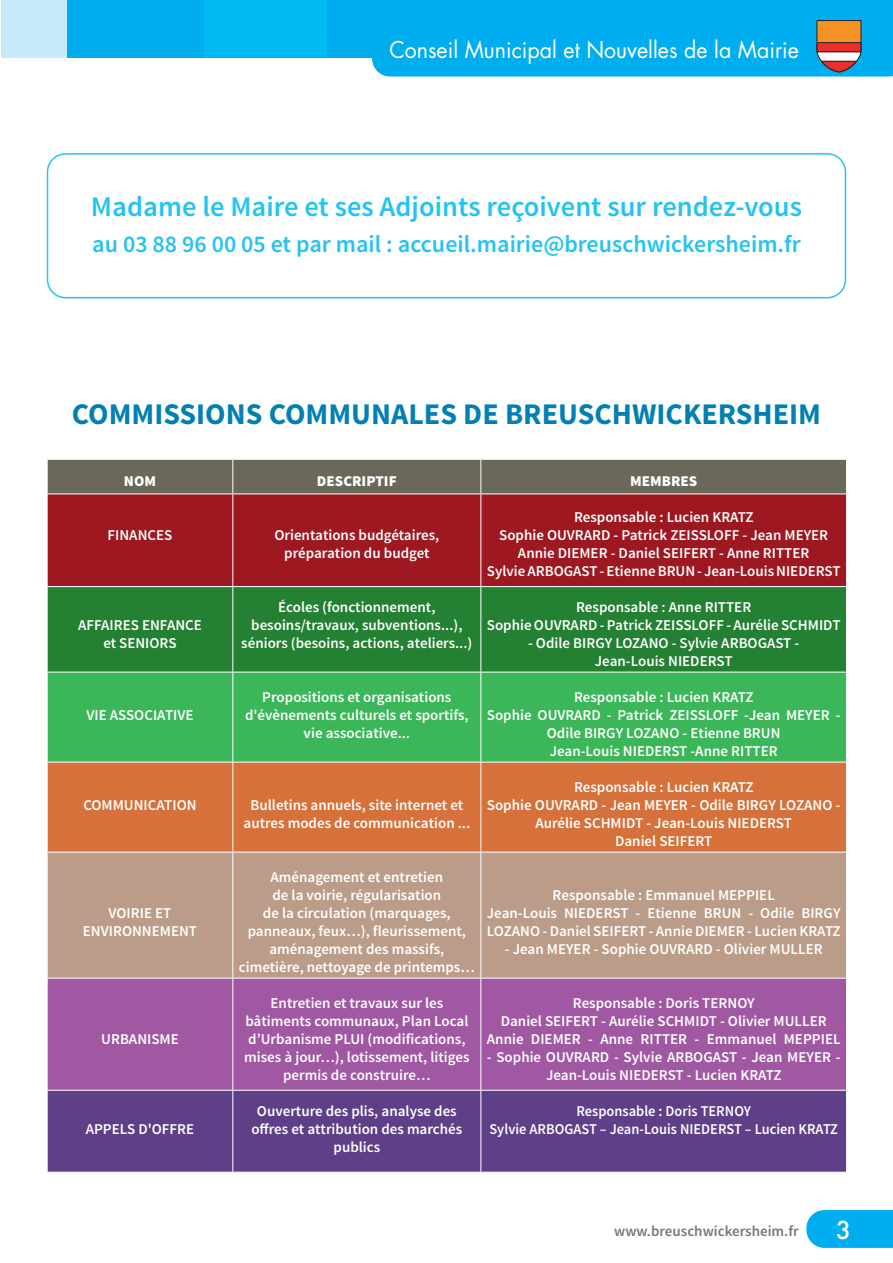
<style>
.page{position:relative;width:893px;height:1263px;background:#fff}
.page>*{position:absolute;margin:0;border:0;box-sizing:border-box;transform-origin:0 0}
.t1{font:700 30px "Source Sans Pro";color:#0380b3}
.t2{font:600 28.5px "Source Sans Pro";color:#25c3f1}
.t3{font:600 24px "Source Sans Pro";color:#25c3f1}
.t4{font:500 24px "Futura";color:#fff}
.t5{font:22.5px "Futura";color:#fff;scale:.95 1}
.t6{font:600 15px/18px "Source Sans Pro";color:#fff;text-align:center}
.t7{font:600 15px/18px "Source Sans Pro";color:#fff;text-align:center;scale:.96 1}
.t8{font:600 15px "Source Sans Pro";color:#767879}
.t9{font:900 15px "Source Sans Pro";color:#fff}
</style>
<div class="page">
<svg style="left:806px;top:1210px;width:87px;height:38px;background:#0db2ef"></svg>
<div style="left:1px;top:0;width:130px;height:58px;background:#c6eafa"></div>
<div style="left:67px;top:0;width:826px;height:58px;background:#00aeef"></div>
<div style="left:204px;top:0;width:122px;height:58px;background:#00baf1"></div>
<svg style="left:372px;top:20px;width:521px;height:57px"></svg>
<div style="left:47px;top:153px;width:799px;height:145px;border:2px solid #25c3f1;border-radius:18px"></div>
<div style="left:48px;top:460px;width:798px;height:34px;background:#69685a"></div>
<div style="left:48px;top:495px;width:798px;height:91px;background:#9e1821"></div>
<div style="left:48px;top:587px;width:798px;height:85px;background:#248033"></div>
<div style="left:48px;top:673px;width:798px;height:89px;background:#3bb658"></div>
<div style="left:48px;top:763px;width:798px;height:89px;background:#d6713b"></div>
<div style="left:48px;top:853px;width:798px;height:125px;background:#ba9c88"></div>
<div style="left:48px;top:979px;width:798px;height:111px;background:#a058a3"></div>
<div style="left:48px;top:1091px;width:798px;height:81px;background:#5e3f88"></div>
<hr style="left:232px;top:460px;width:1px;height:34px;background:#fff">
<hr style="left:480px;top:460px;width:1px;height:34px;background:#fff">
<hr style="left:232px;top:494px;width:1px;height:92px;background:#fff">
<hr style="left:480px;top:494px;width:1px;height:92px;background:#fff">
<hr style="left:232px;top:587px;width:1px;height:85px;background:#fff">
<hr style="left:480px;top:587px;width:1px;height:85px;background:#fff">
<hr style="left:232px;top:672px;width:1px;height:90px;background:#fff">
<hr style="left:480px;top:672px;width:1px;height:90px;background:#fff">
<hr style="left:232px;top:762px;width:1px;height:90px;background:#fff">
<hr style="left:480px;top:762px;width:1px;height:90px;background:#fff">
<hr style="left:232px;top:852px;width:1px;height:126px;background:#fff">
<hr style="left:480px;top:852px;width:1px;height:126px;background:#fff">
<hr style="left:232px;top:978px;width:1px;height:112px;background:#fff">
<hr style="left:480px;top:978px;width:1px;height:112px;background:#fff">
<hr style="left:232px;top:1090px;width:1px;height:82px;background:#fff">
<hr style="left:480px;top:1090px;width:1px;height:82px;background:#fff">
<h3 class="t5" style="left:389px;top:34px;width:432px">Conseil Municipal et Nouvelles de la Mairie</h3>
<h2 class="t2" style="left:91px;top:189px;width:713px">Madame le Maire et ses Adjoints reçoivent sur rendez-vous</h2>
<h3 class="t3" style="left:92px;top:229px;width:710px">au 03 88 96 00 05 et par mail : accueil.mairie@breuschwickersheim.fr</h3>
<h1 class="t1" style="left:72px;top:395px;width:751px">COMMISSIONS COMMUNALES DE BREUSCHWICKERSHEIM</h1>
<p class="t9" style="left:124px;top:471px;width:34px">NOM</p>
<p class="t9" style="left:317px;top:471px;width:81px">DESCRIPTIF</p>
<p class="t9" style="left:630px;top:471px;width:69px">MEMBRES</p>
<p class="t6" style="left:108px;top:526px;width:66px">FINANCES</p>
<p class="t6" style="left:274px;top:526px;width:166px">Orientations budgétaires, préparation du budget</p>
<p class="t6" style="left:487px;top:508px;width:355px">Responsable : Lucien KRATZ<br>Sophie OUVRARD - Patrick ZEISSLOFF - Jean MEYER Annie DIEMER - Daniel SEIFERT - Anne RITTER<br>Sylvie ARBOGAST - Etienne BRUN - Jean-Louis NIEDERST</p>
<p class="t6" style="left:78px;top:616px;width:125px">AFFAIRES ENFANCE et SENIORS</p>
<p class="t6" style="left:86px;top:706px;width:109px">VIE ASSOCIATIVE</p>
<p class="t6" style="left:241px;top:598px;width:233px">Écoles (fonctionnement, besoins/travaux, subventions...), séniors (besoins, actions, ateliers...)</p>
<p class="t6" style="left:487px;top:598px;width:355px">Responsable : Anne RITTER<br>Sophie OUVRARD - Patrick ZEISSLOFF - Aurélie SCHMIDT</p>
<p class="t6" style="left:528px;top:634px;width:273px">- Odile BIRGY LOZANO - Sylvie ARBOGAST -<br>Jean-Louis NIEDERST</p>
<p class="t6" style="left:245px;top:688px;width:225px">Propositions et organisations d'évènements culturels et sportifs, vie associative...</p>
<p class="t6" style="left:487px;top:688px;width:355px">Responsable : Lucien KRATZ<br>Sophie OUVRARD - Patrick ZEISSLOFF -Jean MEYER - Odile BIRGY LOZANO - Etienne BRUN<br>Jean-Louis NIEDERST -Anne RITTER</p>
<p class="t6" style="left:83px;top:796px;width:115px">COMMUNICATION</p>
<p class="t6" style="left:244px;top:796px;width:228px">Bulletins annuels, site internet et autres modes de communication ...</p>
<p class="t6" style="left:83px;top:904px;width:116px">VOIRIE ET<br>ENVIRONNEMENT</p>
<p class="t6" style="left:239px;top:868px;width:238px">Aménagement et entretien<br>de la voirie, régularisation<br>de la circulation (marquages, panneaux, feux…), fleurissement, aménagement des massifs, cimetière, nettoyage de printemps…</p>
<p class="t6" style="left:487px;top:778px;width:355px">Responsable : Lucien KRATZ<br>Sophie OUVRARD - Jean MEYER - Odile BIRGY LOZANO -<br>Aurélie SCHMIDT - Jean-Louis NIEDERST<br>Daniel SEIFERT</p>
<p class="t6" style="left:487px;top:886px;width:355px">Responsable : Emmanuel MEPPIEL<br>Jean-Louis NIEDERST - Etienne BRUN - Odile BIRGY<br>LOZANO - Daniel SEIFERT - Annie DIEMER - Lucien KRATZ</p>
<p class="t6" style="left:505px;top:940px;width:319px">- Jean MEYER - Sophie OUVRARD - Olivier MULLER</p>
<p class="t6" style="left:101px;top:1030px;width:79px">URBANISME</p>
<p class="t6" style="left:86px;top:1120px;width:110px">APPELS D'OFFRE</p>
<p class="t6" style="left:244px;top:994px;width:227px">Entretien et travaux sur les bâtiments communaux, Plan Local d’Urbanisme PLUI (modifications, mises à jour…), lotissement, litiges permis de construire…</p>
<p class="t6" style="left:487px;top:994px;width:355px">Responsable : Doris TERNOY<br>Daniel SEIFERT - Aurélie SCHMIDT - Olivier MULLER<br>Annie DIEMER - Anne RITTER - Emmanuel MEPPIEL</p>
<p class="t6" style="left:487px;top:1048px;width:355px">- Sophie OUVRARD - Sylvie ARBOGAST - Jean MEYER -<br>Jean-Louis NIEDERST - Lucien KRATZ</p>
<p class="t6" style="left:251px;top:1102px;width:212px">Ouverture des plis, analyse des offres et attribution des marchés publics</p>
<p class="t7" style="left:489px;top:1102px;width:365px">Responsable : Doris TERNOY<br>Sylvie ARBOGAST – Jean-Louis NIEDERST – Lucien KRATZ</p>
<p class="t8" style="left:614px;top:1222px;width:186px">www.breuschwickersheim.fr</p>
<h3 class="t4" style="left:836px;top:1214px;width:16px">3</h3>
</div>
